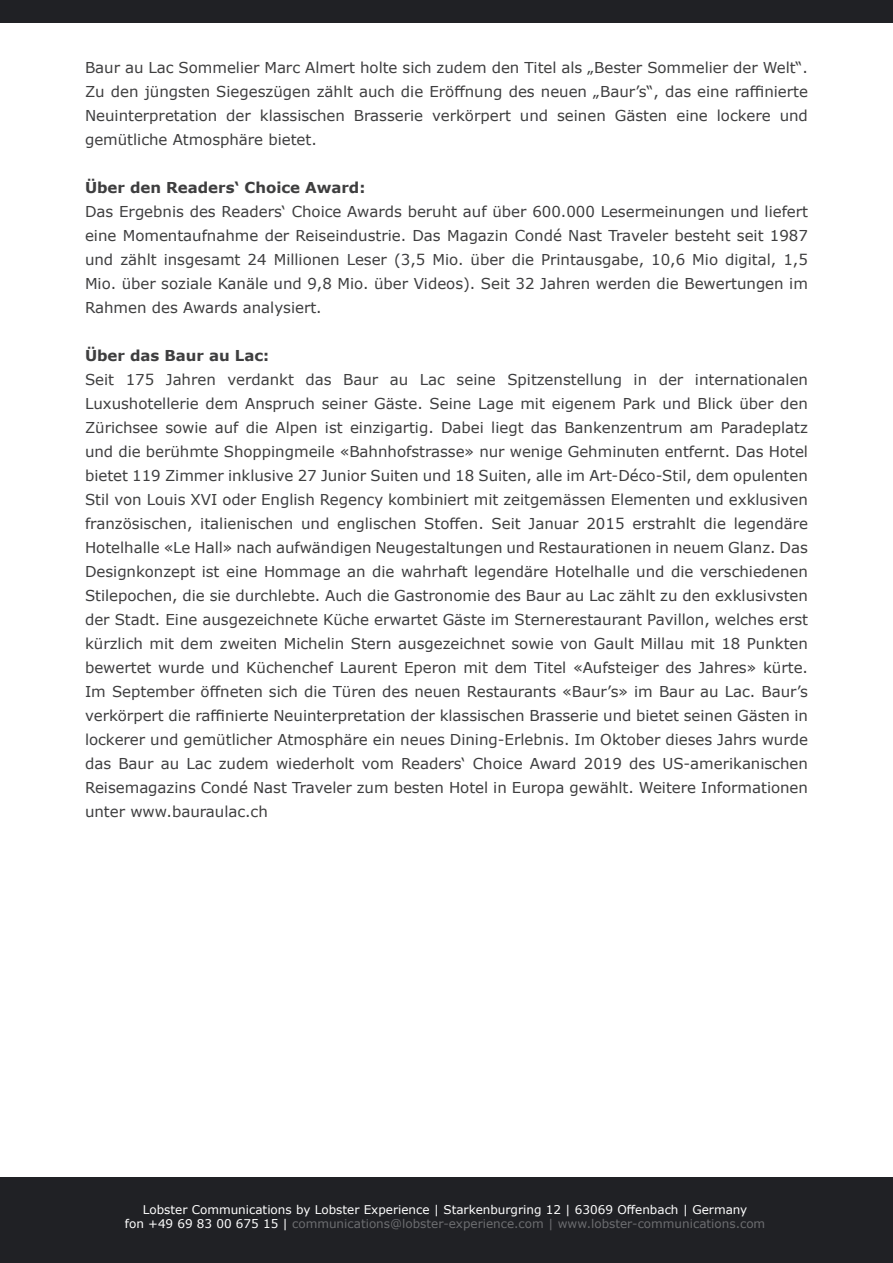
<style>
.page{position:relative;width:893px;height:1263px;background:#fff}
.page>*{position:absolute;margin:0;border:0;box-sizing:border-box;transform-origin:0 0}
.t1{font:15px/24px "Verdana";color:#3e3e3f;text-align:justify}
.t2{font:700 15px "Verdana";color:#3e3e3f}
.t3{font:12px "Verdana";color:#6c6d70}
.t4{font:12px "Verdana";color:#fff}
.s1{color:#fff}
</style>
<div class="page">
<div style="left:0;top:0;width:893px;height:22px;background:#202125"></div>
<div style="left:0;top:1178px;width:893px;height:85px;background:#202125"></div>
<p class="t1" style="left:85px;top:56px;width:724px">Baur au Lac Sommelier Marc Almert holte sich zudem den Titel als „Bester Sommelier der Welt“.<br>Zu den jüngsten Siegeszügen zählt auch die Eröffnung des neuen „Baur’s“, das eine raffinierte Neuinterpretation der klassischen Brasserie verkörpert und seinen Gästen eine lockere und gemütliche Atmosphäre bietet.</p>
<p class="t2" style="left:85px;top:177px;width:282px">Über den Readers‘ Choice Award:</p>
<p class="t1" style="left:85px;top:200px;width:725px">Das Ergebnis des Readers‘ Choice Awards beruht auf über 600.000 Lesermeinungen und liefert eine Momentaufnahme der Reiseindustrie. Das Magazin Condé Nast Traveler besteht seit 1987 und zählt insgesamt 24 Millionen Leser (3,5 Mio. über die Printausgabe, 10,6 Mio digital, 1,5<br>Mio. über soziale Kanäle und 9,8 Mio. über Videos). Seit 32 Jahren werden die Bewertungen im Rahmen des Awards analysiert.</p>
<p class="t2" style="left:85px;top:345px;width:186px">Über das Baur au Lac:</p>
<p class="t1" style="left:85px;top:368px;width:725px">Seit 175 Jahren verdankt das Baur au Lac seine Spitzenstellung in der internationalen Luxushotellerie dem Anspruch seiner Gäste. Seine Lage mit eigenem Park und Blick über den Zürichsee sowie auf die Alpen ist einzigartig. Dabei liegt das Bankenzentrum am Paradeplatz und die berühmte Shoppingmeile «Bahnhofstrasse» nur wenige Gehminuten entfernt. Das Hotel bietet 119 Zimmer inklusive 27 Junior Suiten und 18 Suiten, alle im Art-Déco-Stil, dem opulenten Stil von Louis XVI oder English Regency kombiniert mit zeitgemässen Elementen und exklusiven französischen, italienischen und englischen Stoffen. Seit Januar 2015 erstrahlt die legendäre Hotelhalle «Le Hall» nach aufwändigen Neugestaltungen und Restaurationen in neuem Glanz. Das Designkonzept ist eine Hommage an die wahrhaft legendäre Hotelhalle und die verschiedenen Stilepochen, die sie durchlebte. Auch die Gastronomie des Baur au Lac zählt zu den exklusivsten der Stadt. Eine ausgezeichnete Küche erwartet Gäste im Sternerestaurant Pavillon, welches erst kürzlich mit dem zweiten Michelin Stern ausgezeichnet sowie von Gault Millau mit 18 Punkten bewertet wurde und Küchenchef Laurent Eperon mit dem Titel «Aufsteiger des Jahres» kürte.<br>Im September öffneten sich die Türen des neuen Restaurants «Baur’s» im Baur au Lac. Baur’s verkörpert die raffinierte Neuinterpretation der klassischen Brasserie und bietet seinen Gästen in lockerer und gemütlicher Atmosphäre ein neues Dining-Erlebnis. Im Oktober dieses Jahrs wurde das Baur au Lac zudem wiederholt vom Readers‘ Choice Award 2019 des US-amerikanischen Reisemagazins Condé Nast Traveler zum besten Hotel in Europa gewählt. Weitere Informationen unter www.bauraulac.ch</p>
<p class="t4" style="left:143px;top:1201px;width:606px">Lobster Communications by Lobster Experience | Starkenburgring 12 | 63069 Offenbach | Germany</p>
<p class="t3" style="left:125px;top:1215px;width:642px"><span class="s1">fon +49 69 83 00 675 15 |</span> communications@lobster-experience.com | www.lobster-communications.com</p>
</div>
